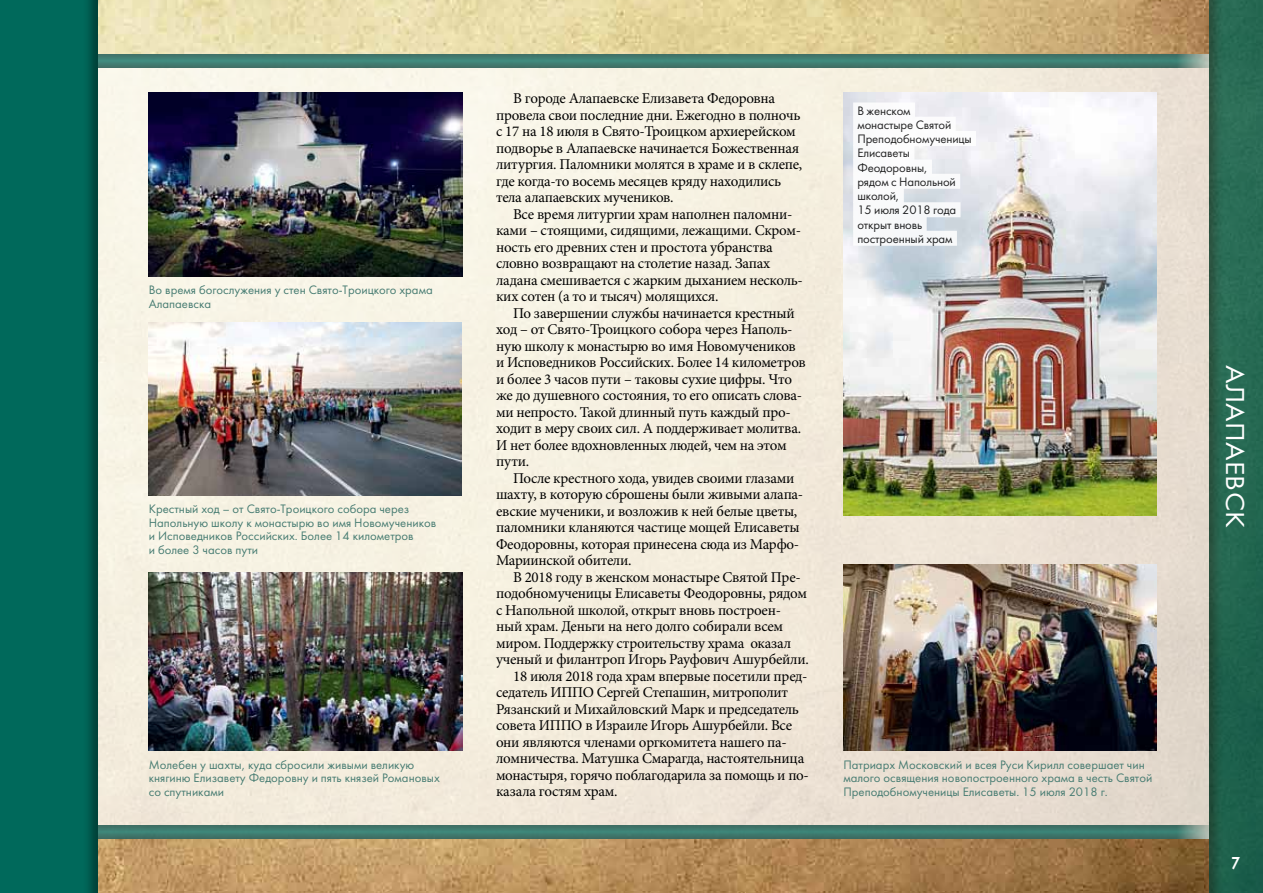
<style>
.page{position:relative;width:1263px;height:893px;background:#fff}
.page>*{position:absolute;margin:0;border:0;box-sizing:border-box;transform-origin:0 0}
.t1{font:27px "Futura";letter-spacing:.01em;color:#fff;scale:1.1 1}
.t2{font:18px "Futura Demi";color:#fff;scale:.85 1}
.t3{font:15px/16.5px "Minion Pro";letter-spacing:-.02em;color:#000}
.t4{font:12.75px/13.5px "Futura";color:#477c72}
.t5{font:12.75px/14.2px "Futura";letter-spacing:-.01em;color:#000}
</style>
<div class="page">
<img style="left:100px;top:0;width:1107px;height:893px">
<div style="left:0;top:54px;width:1209px;height:785px;background:linear-gradient(to right,#faf7e8,#e6dbce)"></div>
<div style="left:1207px;top:0;width:56px;height:893px;background:#000;opacity:.5"></div>
<div style="left:0;top:48px;width:1215px;height:26px;background:#000;opacity:.5"></div>
<div style="left:0;top:819px;width:1215px;height:27px;background:#000;opacity:.5"></div>
<div style="left:0;top:0;width:100px;height:893px;background:#000;opacity:.5"></div>
<img style="left:149px;top:322px;width:312px;height:173px">
<img style="left:149px;top:92px;width:313px;height:184px">
<img style="left:843px;top:565px;width:314px;height:185px">
<img style="left:843px;top:92px;width:314px;height:423px">
<img style="left:149px;top:572px;width:313px;height:179px">
<div style="left:853px;top:102px;width:62px;height:15px;background:#fff"></div>
<div style="left:853px;top:117px;width:103px;height:15px;background:#fff"></div>
<div style="left:853px;top:131px;width:123px;height:15px;background:#fff"></div>
<div style="left:853px;top:145px;width:61px;height:15px;background:#fff"></div>
<div style="left:853px;top:159px;width:79px;height:15px;background:#fff"></div>
<div style="left:853px;top:174px;width:107px;height:15px;background:#fff"></div>
<div style="left:853px;top:188px;width:51px;height:15px;background:#fff"></div>
<div style="left:853px;top:202px;width:107px;height:15px;background:#f8f9fa"></div>
<div style="left:853px;top:216px;width:74px;height:15px;background:#f7f8fa"></div>
<div style="left:853px;top:231px;width:104px;height:15px;background:#f6f8f9"></div>
<p class="t4" style="left:149px;top:283px;width:285px">Во время богослужения у стен Свято-Троицкого храма<br>Алапаевска</p>
<p class="t4" style="left:149px;top:502px;width:289px">Крестный ход – от Свято-Троицкого собора через Напольную школу к монастырю во имя Новомучеников и И споведников Российских. Более 14 километров<br>и более 3 часов пути</p>
<p class="t4" style="left:149px;top:758px;width:293px">Молебен у шахты, куда сбросили живыми великую княгиню Елизавету Федоровну и пять князей Романовых со спутниками</p>
<p class="t3" style="left:496px;top:90px;width:308px;text-indent:17px">В городе Алапаевске Елизавета Федоровна провела свои последние дни. Ежегодно в полночь с 17 на 18 июля в Свято-Троицком архиерейском подворье в Алапаевске начинается Божественная литургия. Паломники молятся в храме и в склепе, где когда-то восемь месяцев кряду находились тела алапаевских мучеников.</p>
<p class="t3" style="left:496px;top:206px;width:308px;text-indent:17px">Все время литургии храм наполнен паломни&shy;ками – стоящими, сидящими, лежащими. Скром&shy;ность его древних стен и простота убранства словно возвращают на столетие назад. Запах ладана смешивается с жарким дыханием несколь&shy;ких сотен (а то и тысяч) молящихся.</p>
<p class="t3" style="left:496px;top:305px;width:311px;text-indent:17px">По завершении службы начинается крестный ход – от Свято-Троицкого собора через Наполь&shy;ную школу к монастырю во имя Новомучеников и Исповедников Российских. Более 14 километров и более 3 часов пути – таковы сухие цифры. Что же до душевного состояния, то его описать слова&shy;ми непросто. Такой длинный путь каждый про&shy;ходит в меру своих сил. А поддерживает молитва.<br>И нет более вдохновленных людей, чем на этом пути.</p>
<p class="t3" style="left:496px;top:470px;width:309px;text-indent:17px">После крестного хода, увидев своими глазами шахту, в которую сброшены были живыми алапа&shy;евские мученики, и возложив к ней белые цветы, паломники кланяются частице мощей Елисаветы Феодоровны, которая принесена сюда из Марфо-Мариинской обители.</p>
<p class="t3" style="left:513px;top:569px;width:289px">В 2018 году в женском монастыре Святой Пре-</p>
<p class="t3" style="left:496px;top:585px;width:312px">подобномученицы Елисаветы Феодоровны, рядом</p>
<p class="t3" style="left:496px;top:602px;width:286px">с Напольной школой, открыт вновь построен-</p>
<p class="t3" style="left:496px;top:618px;width:289px">ный храм. Деньги на него долго собирали всем</p>
<p class="t3" style="left:496px;top:635px;width:297px">миром. Поддержку строительству храма оказал</p>
<p class="t3" style="left:496px;top:651px;width:314px">ученый и филантроп Игорь Рауфович Ашурбейли.</p>
<p class="t3" style="left:513px;top:668px;width:296px">18 июля 2018 года храм впервые посетили пред-</p>
<p class="t3" style="left:496px;top:684px;width:294px">седатель ИППО Сергей Степашин, митрополит</p>
<p class="t3" style="left:496px;top:701px;width:304px">Рязанский и Михайловский Марк и председатель</p>
<p class="t3" style="left:496px;top:717px;width:297px">совета ИППО в Израиле Игорь Ашурбейли. Все</p>
<p class="t3" style="left:496px;top:734px;width:292px">они являются членами оргкомитета нашего па-</p>
<p class="t3" style="left:496px;top:750px;width:310px">ломничества. Матушка Смарагда, настоятельница</p>
<p class="t3" style="left:496px;top:767px;width:314px">монастыря, горячо поблагодарила за помощь и по-</p>
<p class="t3" style="left:496px;top:783px;width:123px">казала гостям храм.</p>
<p class="t5" style="left:857px;top:103px;width:116px">В женском<br>монастыре Святой<br>Преподобномученицы<br>Елисаветы<br>Феодоровны,<br>рядом с Напольной школой,<br>15 июля 2018 года открыт вновь построенный храм</p>
<p class="t4" style="left:843px;top:758px;width:310px">Патриарх Московский и всея Руси Кирилл совершает чин малого освящения новопостроенного храма в честь Святой<br>Преподобномученицы Елисаветы. 15 июля 2018 г.</p>
<h1 class="t1" style="left:1251px;top:365px;width:149px;rotate:90deg">АЛАПАЕВСК</h1>
<p class="t2" style="left:1231px;top:852px;width:12px">7</p>
</div>
